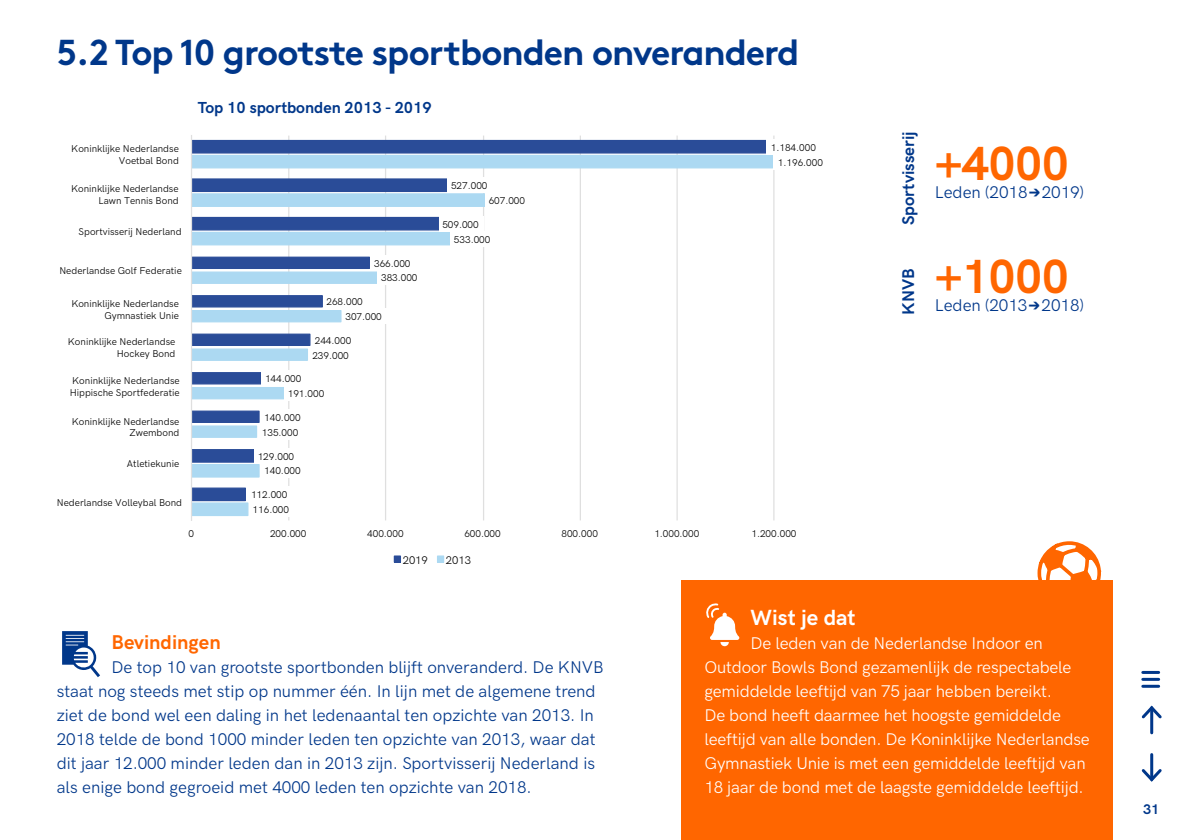
<style>
.page{position:relative;width:1191px;height:840px;background:#fff}
.page>*{position:absolute;margin:0;border:0;box-sizing:border-box;transform-origin:0 0}
.t1{font:700 48px "HK Grotesk";letter-spacing:-.025em;color:#f60}
.t2{font:700 36px "Brown";letter-spacing:-.03em;color:#00378a}
.t3{font:700 22px "HK Grotesk";color:#fff}
.t4{font:700 20px "HK Grotesk";color:#f60}
.t5{font:17px/24px "HK Grotesk";color:#00378a}
.t6{font:17px/24px "HK Grotesk";letter-spacing:-.01em;color:#fff}
.t7{font:700 17px "HK Grotesk";color:#00378a}
.t8{font:700 16px "HK Grotesk";color:#00378a}
.t9{font:700 14px "HK Grotesk";color:#00378a}
.t10{font:11.2px "HK Grotesk";color:#000}
.t11{font:10px/12px "HK Grotesk";color:#000;text-align:right}
.s1{font-family:"Brown";font-weight:700}
</style>
<div class="page">
<hr style="left:288px;top:135px;width:1px;height:385px;background:#dfdfdf">
<hr style="left:385px;top:135px;width:1px;height:385px;background:#dfdfdf">
<hr style="left:483px;top:135px;width:1px;height:385px;background:#dfdfdf">
<hr style="left:580px;top:135px;width:1px;height:385px;background:#dfdfdf">
<hr style="left:676px;top:135px;width:1px;height:385px;background:#dfdfdf">
<hr style="left:773px;top:135px;width:1px;height:385px;background:#dfdfdf">
<hr style="left:871px;top:135px;width:1px;height:385px;background:#dfdfdf">
<svg style="left:192px;top:155px;width:582px;height:361px"></svg>
<svg style="left:192px;top:139px;width:575px;height:362px"></svg>
<hr style="left:191px;top:135px;width:1px;height:385px;background:#dfdfdf">
<div style="left:249px;top:501px;width:45px;height:15px;background:#fff"></div>
<div style="left:261px;top:462px;width:44px;height:16px;background:#fff"></div>
<div style="left:258px;top:424px;width:45px;height:15px;background:#fff"></div>
<div style="left:284px;top:385px;width:45px;height:16px;background:#fff"></div>
<div style="left:309px;top:346px;width:44px;height:16px;background:#fff"></div>
<div style="left:342px;top:308px;width:44px;height:16px;background:#fff"></div>
<div style="left:377px;top:269px;width:45px;height:16px;background:#fff"></div>
<div style="left:450px;top:231px;width:45px;height:15px;background:#fff"></div>
<div style="left:485px;top:192px;width:45px;height:16px;background:#fff"></div>
<div style="left:773px;top:154px;width:54px;height:15px;background:#fff"></div>
<div style="left:247px;top:486px;width:45px;height:15px;background:#fff"></div>
<div style="left:254px;top:447px;width:45px;height:16px;background:#fff"></div>
<div style="left:261px;top:409px;width:44px;height:15px;background:#fff"></div>
<div style="left:261px;top:370px;width:45px;height:16px;background:#fff"></div>
<div style="left:311px;top:332px;width:45px;height:15px;background:#fff"></div>
<div style="left:323px;top:293px;width:44px;height:16px;background:#fff"></div>
<div style="left:370px;top:255px;width:45px;height:15px;background:#fff"></div>
<div style="left:438px;top:216px;width:45px;height:16px;background:#fff"></div>
<div style="left:447px;top:177px;width:45px;height:16px;background:#fff"></div>
<div style="left:766px;top:139px;width:54px;height:15px;background:#fff"></div>
<div style="left:394px;top:555px;width:6px;height:7px;background:#2a4c98"></div>
<div style="left:394px;top:555px;width:7px;height:7px;border:1px solid #2a4c98"></div>
<div style="left:437px;top:555px;width:6px;height:7px;background:#acd9f2"></div>
<div style="left:437px;top:555px;width:7px;height:7px;border:1px solid #acd9f2"></div>
<div style="left:681px;top:580px;width:432px;height:259px;background:#f60"></div>
<svg style="left:706px;top:603px;width:33px;height:43px"></svg>
<svg style="left:1037px;top:541px;width:65px;height:39px"></svg>
<svg style="left:62px;top:631px;width:38px;height:45px"></svg>
<hr style="left:1150px;top:707px;width:3px;height:25px;background:#00378a">
<svg style="left:1141px;top:705px;width:21px;height:15px"></svg>
<hr style="left:1150px;top:754px;width:3px;height:25px;background:#00378a">
<svg style="left:1141px;top:765px;width:21px;height:17px"></svg>
<hr style="left:1142px;top:670px;width:16px;height:3px;background:#00378a">
<hr style="left:1142px;top:677px;width:16px;height:3px;background:#00378a">
<hr style="left:1142px;top:684px;width:16px;height:3px;background:#00378a">
<h2 class="t2" style="left:57px;top:23px;width:744px">5.2 Top 10 grootste sportbonden onveranderd</h2>
<p class="t11" style="left:71px;top:142px;width:109px">Koninklijke Nederlandse<br>Voetbal Bond</p>
<p class="t11" style="left:71px;top:182px;width:109px">Koninklijke Nederlandse<br>Lawn Tennis Bond</p>
<p class="t11" style="left:79px;top:225px;width:104px">Sportvisserij Nederland</p>
<p class="t11" style="left:59px;top:264px;width:124px">Nederlandse Golf Federatie</p>
<p class="t11" style="left:71px;top:296px;width:109px">Koninklijke Nederlandse<br>Gymnastiek Unie</p>
<p class="t11" style="left:68px;top:335px;width:109px">Koninklijke Nederlandse<br>Hockey Bond</p>
<p class="t11" style="left:70px;top:374px;width:111px;text-align:left">Koninklijke Nederlandse<br>Hippische Sportfederatie</p>
<p class="t11" style="left:72px;top:414px;width:109px">Koninklijke Nederlandse<br>Zwembond</p>
<p class="t11" style="left:127px;top:456px;width:54px">Atletiekunie</p>
<p class="t11" style="left:57px;top:495px;width:127px">Nederlandse Volleybal Bond</p>
<h3 class="t8" style="left:198px;top:95px;width:236px">Top 10 sportbonden 2013 - 2019</h3>
<p class="t11" style="left:374px;top:256px;width:38px">366.000</p>
<p class="t11" style="left:326px;top:295px;width:38px">268.000</p>
<p class="t11" style="left:381px;top:271px;width:38px">383.000</p>
<p class="t11" style="left:345px;top:309px;width:38px">307.000</p>
<p class="t11" style="left:315px;top:333px;width:38px">244.000</p>
<p class="t11" style="left:265px;top:372px;width:38px">144.000</p>
<p class="t11" style="left:312px;top:348px;width:38px">239.000</p>
<p class="t11" style="left:288px;top:387px;width:38px">191.000</p>
<p class="t11" style="left:264px;top:410px;width:38px">140.000</p>
<p class="t11" style="left:262px;top:425px;width:38px">135.000</p>
<p class="t11" style="left:258px;top:449px;width:38px">129.000</p>
<p class="t11" style="left:264px;top:464px;width:38px">140.000</p>
<p class="t11" style="left:251px;top:487px;width:38px">112.000</p>
<p class="t11" style="left:253px;top:502px;width:38px">116.000</p>
<p class="t11" style="left:451px;top:179px;width:38px">527.000</p>
<p class="t11" style="left:442px;top:218px;width:38px">509.000</p>
<p class="t11" style="left:489px;top:194px;width:38px">607.000</p>
<p class="t11" style="left:454px;top:232px;width:38px">533.000</p>
<p class="t11" style="left:771px;top:140px;width:46px">1.184.000</p>
<p class="t11" style="left:778px;top:155px;width:46px">1.196.000</p>
<p class="t11" style="left:188px;top:526px;width:7px">0</p>
<p class="t11" style="left:270px;top:526px;width:38px">200.000</p>
<p class="t11" style="left:367px;top:526px;width:38px">400.000</p>
<p class="t11" style="left:464px;top:526px;width:38px">600.000</p>
<p class="t11" style="left:561px;top:526px;width:38px">800.000</p>
<p class="t11" style="left:654px;top:526px;width:46px">1.000.000</p>
<p class="t11" style="left:751px;top:526px;width:46px">1.200.000</p>
<p class="t10" style="left:403px;top:551px;width:27px">2019</p>
<p class="t10" style="left:446px;top:551px;width:27px">2013</p>
<h3 class="t7" style="left:895px;top:225px;width:96px;rotate:-90deg">Sportvisserij</h3>
<h3 class="t7" style="left:895px;top:314px;width:48px;rotate:-90deg">KNVB</h3>
<h1 class="t1" style="left:934px;top:127px;width:136px">+4000</h1>
<h3 class="t5" style="left:934px;top:178px;width:151px">Leden (2018<span class="s1">→</span>2019)</h3>
<h1 class="t1" style="left:934px;top:240px;width:136px">+1000</h1>
<h3 class="t5" style="left:934px;top:292px;width:151px">Leden (2013<span class="s1">→</span>2018)</h3>
<h3 class="t4" style="left:111px;top:626px;width:111px">Bevindingen</h3>
<p class="t5" style="left:57px;top:653px;width:548px;text-indent:55px">De top 10 van grootste sportbonden blijft onveranderd. De KNVB staat nog steeds met stip op nummer één. In lijn met de algemene trend ziet de bond wel een daling in het ledenaantal ten opzichte van 2013. In 2018 telde de bond 1000 minder leden ten opzichte van 2013, waar dat dit jaar 12.000 minder leden dan in 2013 zijn. Sportvisserij Nederland is als enige bond gegroeid met 4000 leden ten opzichte van 2018.</p>
<h3 class="t3" style="left:750px;top:600px;width:107px">Wist je dat</h3>
<p class="t6" style="left:704px;top:629px;width:387px;text-indent:46px">De leden van de Nederlandse Indoor en Outdoor Bowls Bond gezamenlijk de respectabele gemiddelde leeftijd van 75 jaar hebben bereikt.<br>De bond heeft daarmee het hoogste gemiddelde leeftijd van alle bonden. De Koninklijke Nederlandse Gymnastiek Unie is met een gemiddelde leeftijd van 18 jaar de bond met de laagste gemiddelde leeftijd.</p>
<h3 class="t9" style="left:1143px;top:798px;width:18px">31</h3>
</div>
